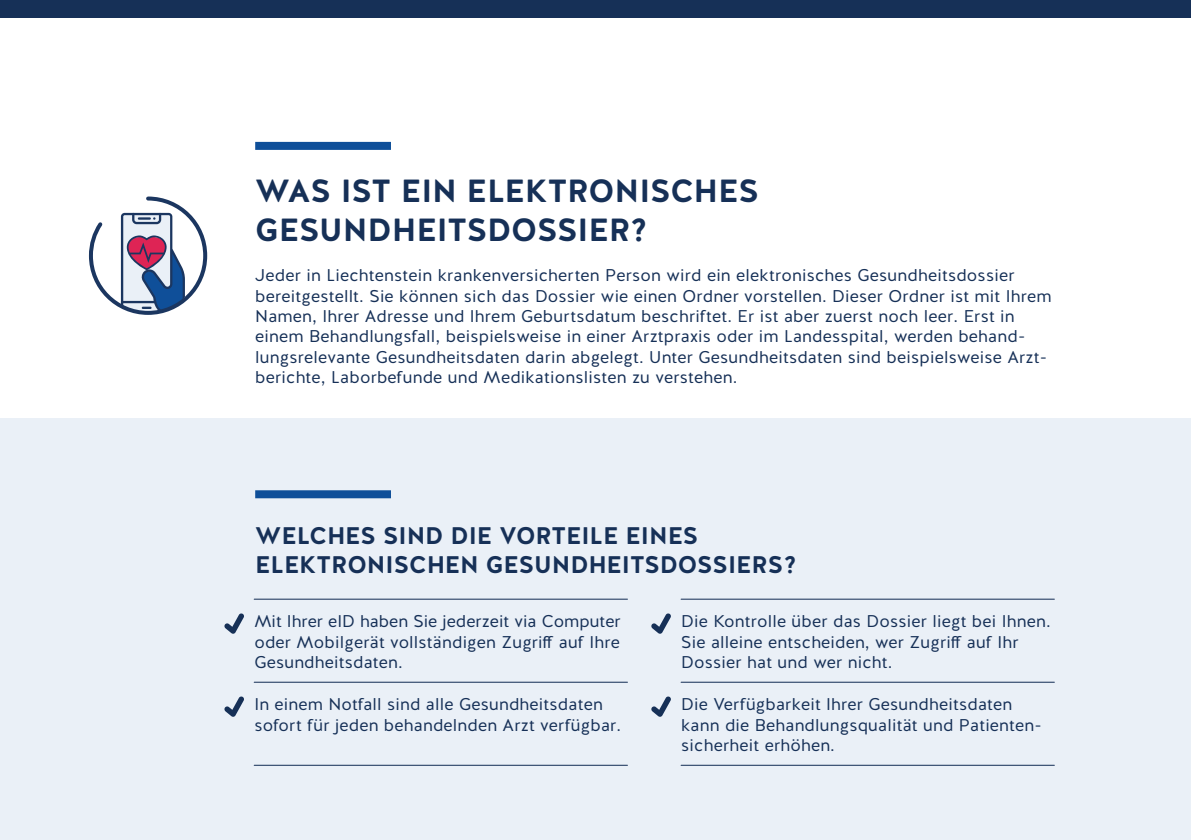
<style>
.page{position:relative;width:1191px;height:840px;background:#fff}
.page>*{position:absolute;margin:0;border:0;box-sizing:border-box;transform-origin:0 0}
.t1{font:700 32px/38.4px "Halis R";letter-spacing:-.005em;color:#163057}
.t2{font:700 24px/28.8px "Halis R";color:#163057}
.t3{font:17px/20.4px "Halis R";letter-spacing:.01em;color:#163057}
</style>
<div class="page">
<div style="left:0;top:418px;width:1191px;height:421px;background:#eaf0f7"></div>
<hr style="left:254px;top:598px;width:373px;height:1px;background:#163057">
<hr style="left:254px;top:681px;width:373px;height:1px;background:#163057">
<hr style="left:681px;top:598px;width:373px;height:1px;background:#163057">
<hr style="left:681px;top:681px;width:373px;height:1px;background:#163057">
<hr style="left:254px;top:764px;width:373px;height:1px;background:#163057">
<hr style="left:681px;top:764px;width:373px;height:1px;background:#163057">
<svg style="left:224px;top:613px;width:20px;height:20px"></svg>
<svg style="left:224px;top:696px;width:20px;height:20px"></svg>
<svg style="left:651px;top:613px;width:20px;height:20px"></svg>
<svg style="left:651px;top:696px;width:20px;height:20px"></svg>
<div style="left:255px;top:490px;width:136px;height:8px;background:#0f4f99"></div>
<div style="left:255px;top:142px;width:136px;height:8px;background:#0f4f99"></div>
<svg style="left:88px;top:196px;width:120px;height:119px"></svg>
<div style="left:0;top:0;width:1191px;height:17px;background:#163057"></div>
<h1 class="t1" style="left:255px;top:172px;width:505px">WAS IST EIN ELEKTRONISCHES<br>GESUNDHEITSDOSSIER?</h1>
<p class="t3" style="left:255px;top:265px;width:798px">Jeder in Liechtenstein krankenversicherten Person wird ein elektronisches Gesundheitsdossier bereitgestellt. Sie können sich das Dossier wie einen Ordner vorstellen. Dieser Ordner ist mit Ihrem Namen, Ihrer Adresse und Ihrem Geburtsdatum beschriftet. Er ist aber zuerst noch leer. Erst in einem Behandlungsfall, beispielsweise in einer Arztpraxis oder im Landesspital, werden behand&shy;lungsrelevante Gesundheitsdaten darin abgelegt. Unter Gesundheitsdaten sind beispielsweise Arzt&shy;berichte, Laborbefunde und Medikationslisten zu verstehen.</p>
<h2 class="t2" style="left:255px;top:521px;width:543px">WELCHES SIND DIE VORTEILE EINES<br>ELEKTRONISCHEN GESUNDHEITSDOSSIERS?</h2>
<p class="t3" style="left:254px;top:611px;width:368px;text-align:justify">Mit Ihrer eID haben Sie jederzeit via Computer oder Mobilgerät vollständigen Zugriff auf Ihre Gesundheitsdaten.</p>
<p class="t3" style="left:254px;top:694px;width:368px">In einem Notfall sind alle Gesundheitsdaten sofort für jeden behandelnden Arzt verfügbar.</p>
<p class="t3" style="left:681px;top:611px;width:371px">Die Kontrolle über das Dossier liegt bei Ihnen.<br>Sie alleine entscheiden, wer Zugriff auf Ihr<br>Dossier hat und wer nicht.</p>
<p class="t3" style="left:681px;top:694px;width:362px">Die Verfügbarkeit Ihrer Gesundheitsdaten kann die Behandlungsqualität und Patienten&shy;sicherheit erhöhen.</p>
</div>
